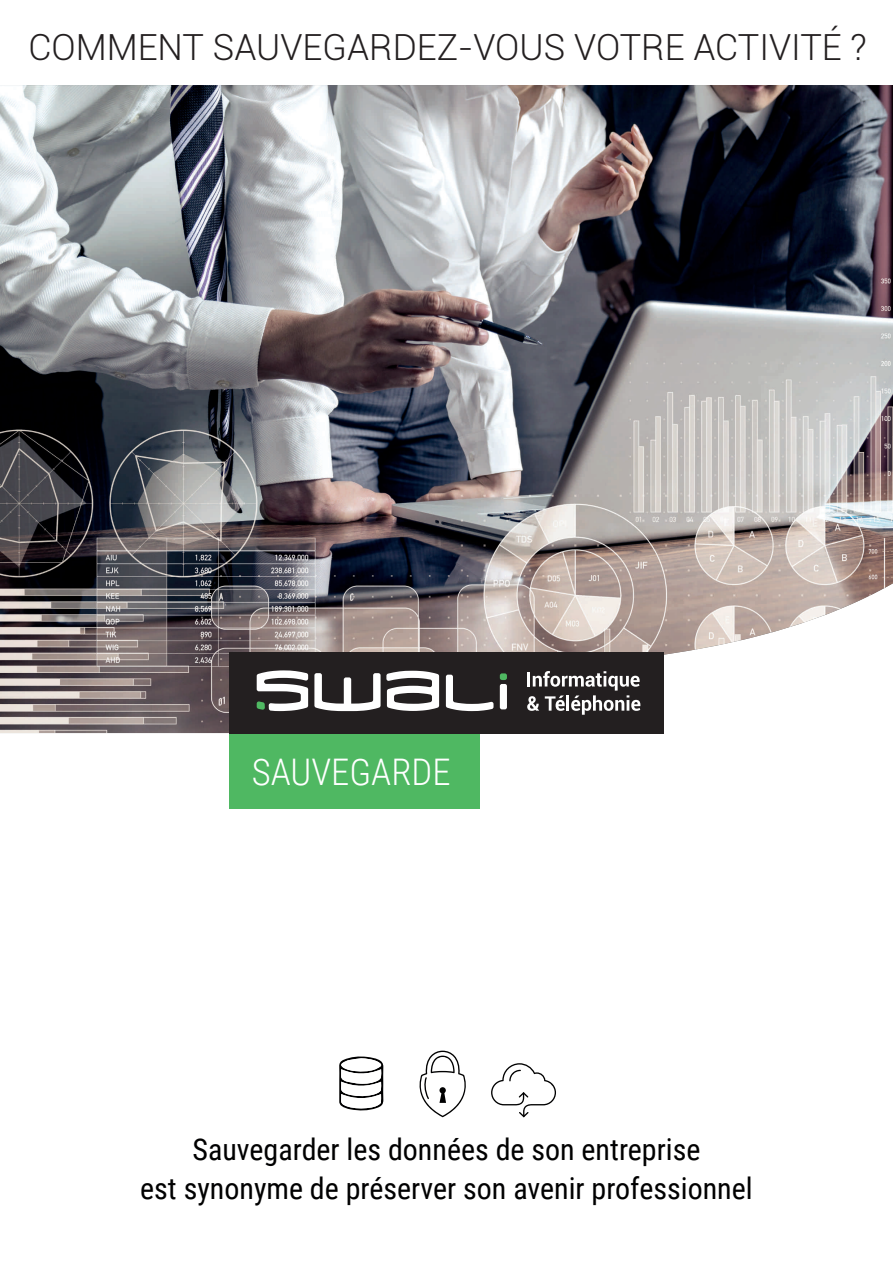
<style>
.page{position:relative;width:893px;height:1263px;background:#fff}
.page>*{position:absolute;margin:0;border:0;box-sizing:border-box;transform-origin:0 0}
.t1{font:300 36.6px "Roboto Condensed";color:#fff}
.t2{font:300 36px "Roboto";color:#231f20}
.t3{font:30px/39.2px "Roboto Condensed";color:#000001;text-align:center}
</style>
<div class="page">
<img style="left:0;top:85px;width:893px;height:648px">
<svg style="left:491px;top:1063px;width:65px;height:54px"></svg>
<svg style="left:419px;top:1051px;width:47px;height:66px"></svg>
<svg style="left:339px;top:1056px;width:45px;height:55px"></svg>
<div style="left:229px;top:734px;width:250px;height:75px;background:#4fb862"></div>
<div style="left:229px;top:652px;width:435px;height:81px;background:#231f20"></div>
<div style="left:500px;top:684px;width:7px;height:25px;background:#fff;border-radius:2px"></div>
<svg style="left:500px;top:673px;width:7px;height:7px"></svg>
<svg style="left:257px;top:670px;width:51px;height:41px"></svg>
<svg style="left:446px;top:675px;width:47px;height:36px"></svg>
<svg style="left:314px;top:671px;width:125px;height:40px"></svg>
<svg style="left:527px;top:671px;width:113px;height:44px"></svg>
<p class="t2" style="left:28px;top:22px;width:840px">COMMENT SAUVEGARDEZ-VOUS VOTRE ACTIVITÉ ?</p>
<p class="t1" style="left:252px;top:746px;width:200px">SAUVEGARDE</p>
<p class="t3" style="left:140px;top:1129px;width:614px">Sauvegarder les données de son entreprise<br>est synonyme de préserver son avenir professionnel</p>
</div>
